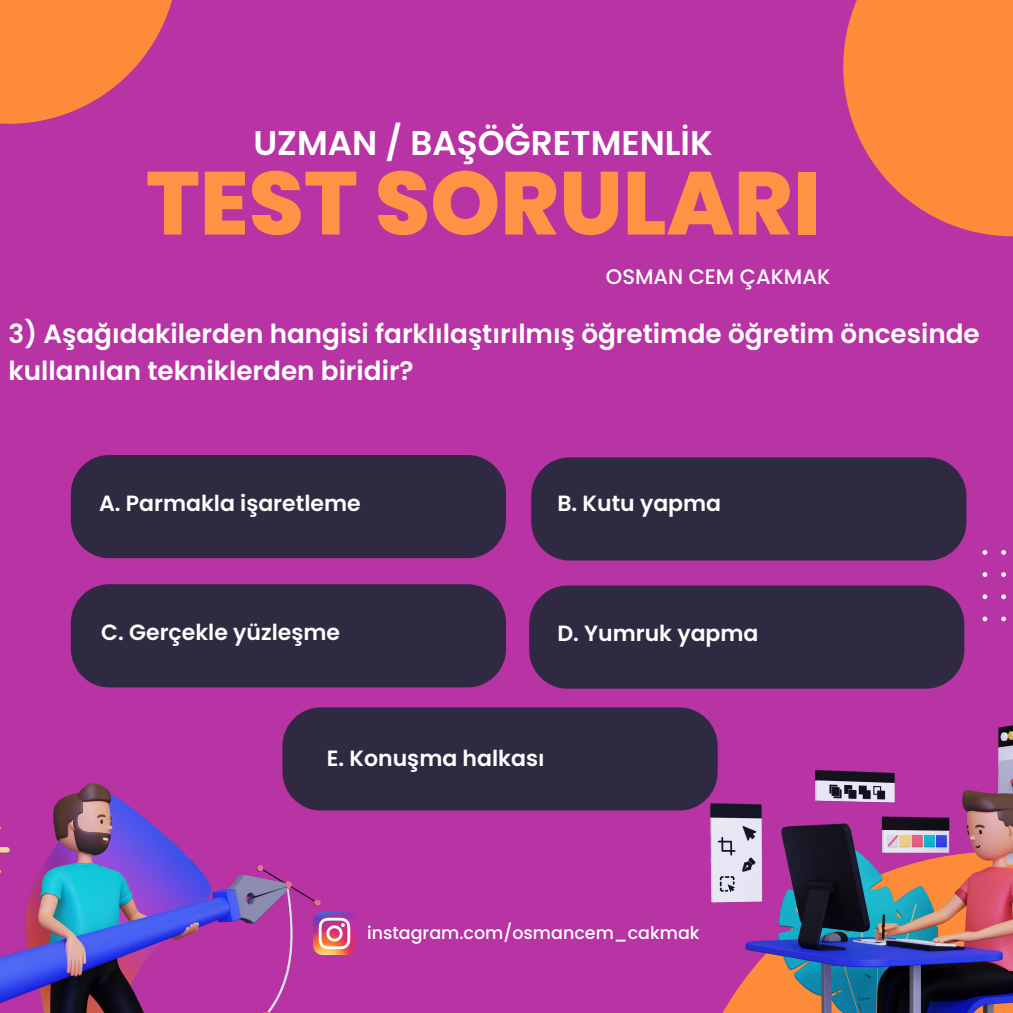
<style>
.page{position:relative;width:1013px;height:1013px;background:#fff}
.page>*{position:absolute;margin:0;border:0;box-sizing:border-box;transform-origin:0 0}
.t1{font:800 89.12px "Poppins";color:#ff9244}
.t2{font:600 34.25px "Poppins";color:#fff}
.t3{font:600 26.25px/36.5px "Poppins";color:#fff}
.t4{font:600 22px "Poppins";color:#fff}
.t5{font:500 21px "Poppins";color:#fff}
.t6{font:500 17.5px "Poppins";color:#fff}
</style>
<div class="page">
<div style="left:0;top:0;width:1012px;height:1012px;background:#b833a3"></div>
<svg style="left:0;top:0;width:172px;height:124px"></svg>
<svg style="left:843px;top:0;width:169px;height:236px"></svg>
<img style="left:0;top:783px;width:321px;height:229px">
<div style="left:529px;top:585px;width:435px;height:103px;background:#2f2a42;border-radius:38px"></div>
<img style="left:710px;top:723px;width:302px;height:289px">
<svg style="left:982px;top:550px;width:24px;height:71px"></svg>
<img style="left:313px;top:912px;width:42px;height:42px">
<div style="left:531px;top:457px;width:435px;height:103px;background:#2f2a42;border-radius:38px"></div>
<div style="left:71px;top:455px;width:435px;height:103px;background:#2f2a42;border-radius:38px"></div>
<div style="left:71px;top:584px;width:435px;height:103px;background:#2f2a42;border-radius:38px"></div>
<div style="left:282px;top:707px;width:435px;height:103px;background:#2f2a42;border-radius:38px"></div>
<h2 class="t2" style="left:253px;top:119px;width:461px">UZMAN / BAŞÖĞRETMENLİK</h2>
<h1 class="t1" style="left:146px;top:141px;width:676px">TEST SORULARI</h1>
<p class="t5" style="left:606px;top:262px;width:226px">OSMAN CEM ÇAKMAK</p>
<p class="t3" style="left:9px;top:315px;width:972px">3) Aşağıdakilerden hangisi farklılaştırılmış öğretimde öğretim öncesinde kullanılan tekniklerden biridir?</p>
<p class="t4" style="left:99px;top:487px;width:263px">A. Parmakla işaretleme</p>
<p class="t4" style="left:557px;top:487px;width:165px">B. Kutu yapma</p>
<p class="t4" style="left:101px;top:617px;width:240px">C. Gerçekle yüzleşme</p>
<p class="t4" style="left:557px;top:618px;width:203px">D. Yumruk yapma</p>
<p class="t4" style="left:327px;top:743px;width:219px">E. Konuşma halkası</p>
<p class="t6" style="left:367px;top:920px;width:334px">instagram.com/osmancem_cakmak</p>
</div>
